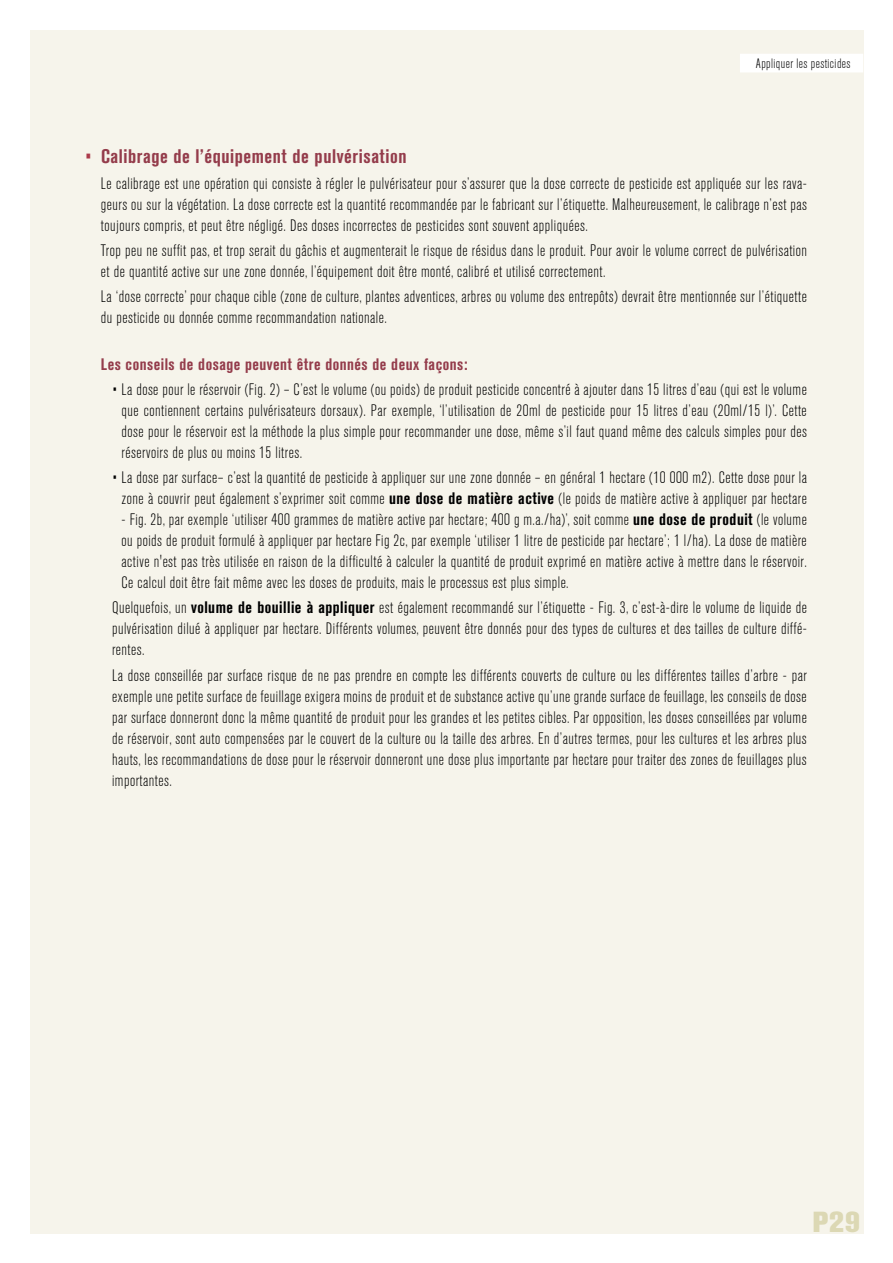
<style>
.page{position:relative;width:893px;height:1263px;background:#fff}
.page>*{position:absolute;margin:0;border:0;box-sizing:border-box;transform-origin:0 0}
.t1{font:800 28.8px "Akzidenz Grotesk BQ";color:#dcd8b4}
.t2{font:700 condensed 19.5px "Akzidenz Grotesk BQ";letter-spacing:.03em;color:#943c4b}
.t3{font:300 condensed 16.5px/21px "Akzidenz Grotesk BQ";letter-spacing:.03em;color:#000;text-align:justify}
.t4{font:700 condensed 16.5px "Akzidenz Grotesk BQ";letter-spacing:.03em;color:#943c4b}
.t5{font:300 condensed 13.5px "Akzidenz Grotesk BQ";letter-spacing:.03em;color:#000}
.s1{font-weight:400;color:#ab3a4a}
.s2{font-weight:700}
</style>
<div class="page">
<div style="left:30px;top:30px;width:833px;height:1203px;background:#f6f4eb"></div>
<div style="left:740px;top:54px;width:123px;height:18px;background:#fff"></div>
<p class="t5" style="left:756px;top:56px;width:96px">Appliquer les pesticides</p>
<p class="t2" style="left:85px;top:146px;width:323px"><span class="s1">•</span> Calibrage de l’équipement de pulvérisation</p>
<p class="t3" style="left:101px;top:173px;width:707px">Le calibrage est une opération qui consiste à régler le pulvérisateur pour s’assurer que la dose correcte de pesticide est appliquée sur les rava&shy;geurs ou sur la végétation. La dose correcte est la quantité recommandée par le fabricant sur l’étiquette. Malheureusement, le calibrage n’est pas toujours compris, et peut être négligé. Des doses incorrectes de pesticides sont souvent appliquées.</p>
<p class="t3" style="left:101px;top:240px;width:707px">Trop peu ne suffit pas, et trop serait du gâchis et augmenterait le risque de résidus dans le produit. Pour avoir le volume correct de pulvérisation et de quantité active sur une zone donnée, l’équipement doit être monté, calibré et utilisé correctement.</p>
<p class="t3" style="left:101px;top:287px;width:707px">La ‘dose correcte’ pour chaque cible (zone de culture, plantes adventices, arbres ou volume des entrepôts) devrait être mentionnée sur l’étiquette du pesticide ou donnée comme recommandation nationale.</p>
<p class="t4" style="left:101px;top:354px;width:368px">Les conseils de dosage peuvent être donnés de deux façons:</p>
<p class="t3" style="left:122px;top:379px;width:687px;text-indent:-10px">• La dose pour le réservoir (Fig. 2) – C’est le volume (ou poids) de produit pesticide concentré à ajouter dans 15 litres d’eau (qui est le volume que contiennent certains pulvérisateurs dorsaux). Par exemple, ‘l’utilisation de 20ml de pesticide pour 15 litres d’eau (20ml/15 l)’. Cette dose pour le réservoir est la méthode la plus simple pour recommander une dose, même s’il faut quand même des calculs simples pour des réservoirs de plus ou moins 15 litres.</p>
<p class="t3" style="left:112px;top:467px;width:696px;text-align:center">• La dose par surface– c’est la quantité de pesticide à appliquer sur une zone donnée – en général 1 hectare (10 000 m2). Cette dose pour la zone à couvrir peut également s’exprimer soit comme <span class="s2">une dose de matière active</span> (le poids de matière active à appliquer par hectare</p>
<p class="t3" style="left:122px;top:509px;width:687px">- Fig. 2b, par exemple ‘utiliser 400 grammes de matière active par hectare; 400 g m.a./ha)’, soit comme <span class="s2">une dose de produit</span> (le volume ou poids de produit formulé à appliquer par hectare Fig 2c, par exemple ‘utiliser 1 litre de pesticide par hectare’; 1 l/ha). La dose de matière active n'est pas très utilisée en raison de la difficulté à calculer la quantité de produit exprimé en matière active à mettre dans le réservoir.<br>Ce calcul doit être fait même avec les doses de produits, mais le processus est plus simple.</p>
<p class="t3" style="left:112px;top:598px;width:696px">Quelquefois, un <span class="s2">volume de bouillie à appliquer</span> est également recommandé sur l’étiquette - Fig. 3, c’est-à-dire le volume de liquide de pulvérisation dilué à appliquer par hectare. Différents volumes, peuvent être donnés pour des types de cultures et des tailles de culture diffé&shy;rentes.</p>
<p class="t3" style="left:112px;top:665px;width:696px">La dose conseillée par surface risque de ne pas prendre en compte les différents couverts de culture ou les différentes tailles d’arbre - par exemple une petite surface de feuillage exigera moins de produit et de substance active qu’une grande surface de feuillage, les conseils de dose par surface donneront donc la même quantité de produit pour les grandes et les petites cibles. Par opposition, les doses conseillées par volume de réservoir, sont auto compensées par le couvert de la culture ou la taille des arbres. En d’autres termes, pour les cultures et les arbres plus hauts, les recommandations de dose pour le réservoir donneront une dose plus importante par hectare pour traiter des zones de feuillages plus importantes.</p>
<h1 class="t1" style="left:813px;top:1205px;width:49px">P29</h1>
</div>
